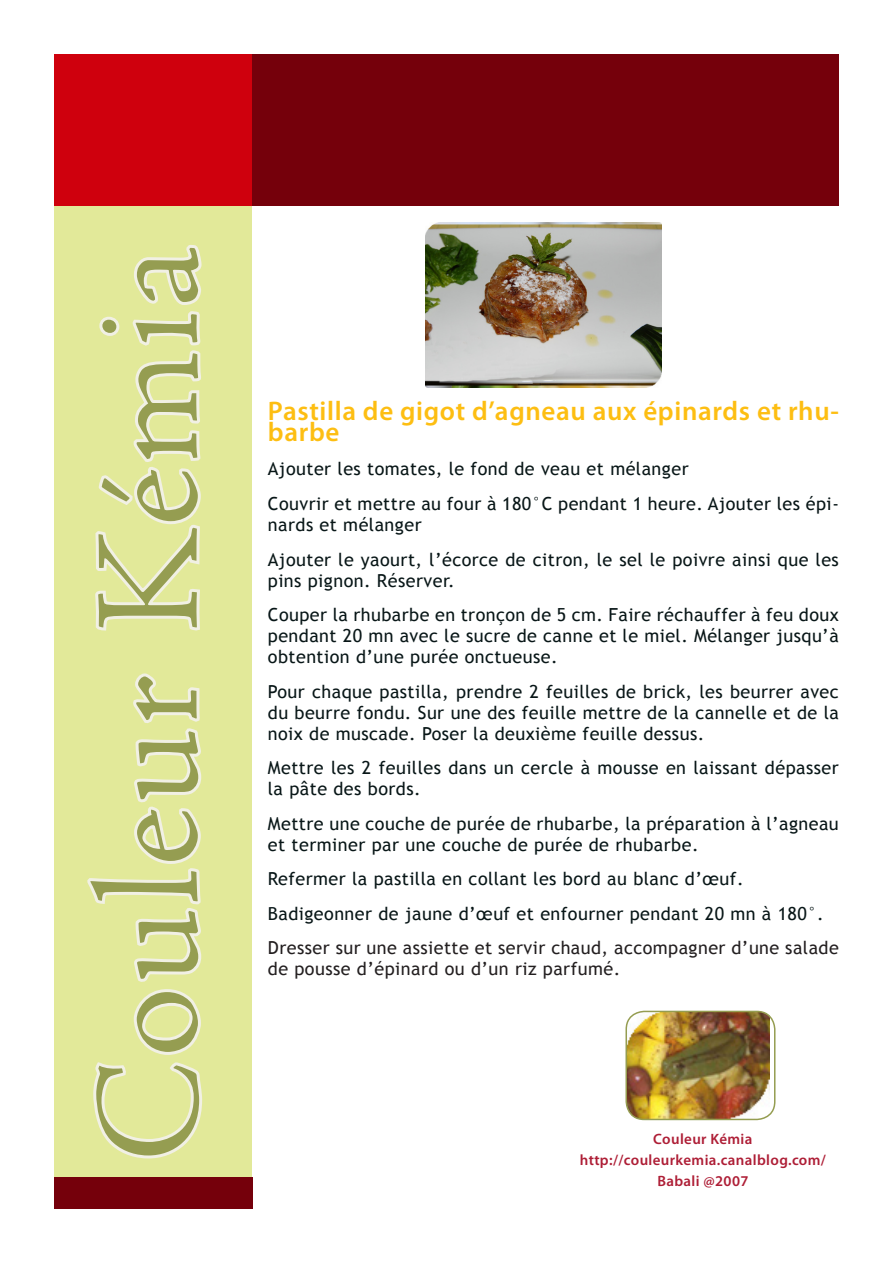
<style>
.page{position:relative;width:893px;height:1263px;background:#fff}
.page>*{position:absolute;margin:0;border:0;box-sizing:border-box;transform-origin:0 0}
.Title_Outline{font:300 150px "Adobe Jenson Pro";letter-spacing:.025em;color:#959d51}
.Head_1{font:600 27px/21px "Myriad Pro";letter-spacing:.025em;color:#fdbe12}
.Body{font:18px/21px "Trebuchet MS";letter-spacing:.025em;color:#081617}
.Body-2{font:18px/21px "Trebuchet MS";letter-spacing:.025em;color:#231f20}
.Address{font:600 15px/21px "Myriad Pro";letter-spacing:.025em;color:#ae1e36;text-align:center}
</style>
<div class="page">
<div style="left:54px;top:54px;width:785px;height:152px;background:#75000b"></div>
<svg style="left:54px;top:54px;width:198px;height:1123px;background:#ddad75"></svg>
<div style="left:54px;top:1177px;width:198px;height:32px;background:#75000b"></div>
<img style="left:425px;top:223px;width:237px;height:164px">
<img style="left:626px;top:1011px;width:143px;height:108px">
<div style="left:625px;top:1011px;width:150px;height:109px;border:2px solid #959d51;border-radius:18px"></div>
<svg style="left:84px;top:670px;width:121px;height:491px;background:#e5eaaa"></svg>
<svg style="left:90px;top:245px;width:115px;height:388px;background:#e6eaae"></svg>
<p class="Title_Outline" style="left:65px;top:1162px;width:916px;rotate:-90deg">Couleur Kémia</p>
<p class="Head_1" style="left:268px;top:400px;width:573px">Pastilla de gigot d’agneau aux épinards et rhu&shy;barbe</p>
<p class="Body" style="left:268px;top:459px;width:422px">Ajouter les tomates, le fond de veau et mélanger</p>
<p class="Body" style="left:268px;top:493px;width:573px">Couvrir et mettre au four à 180°C pendant 1 heure. Ajouter les épi&shy;nards et mélanger</p>
<p class="Body" style="left:268px;top:549px;width:572px">Ajouter le yaourt, l’écorce de citron, le sel le poivre ainsi que les pins pignon. Réserver.</p>
<p class="Body" style="left:268px;top:604px;width:572px;text-align:justify">Couper la rhubarbe en tronçon de 5 cm. Faire réchauffer à feu doux pendant 20 mn avec le sucre de canne et le miel. Mélanger jusqu’à obtention d’une purée onctueuse.</p>
<p class="Body" style="left:268px;top:681px;width:572px;text-align:justify">Pour chaque pastilla, prendre 2 feuilles de brick, les beurrer avec du beurre fondu. Sur une des feuille mettre de la cannelle et de la noix de muscade. Poser la deuxième feuille dessus.</p>
<p class="Body" style="left:268px;top:757px;width:572px">Mettre les 2 feuilles dans un cercle à mousse en laissant dépasser la pâte des bords.</p>
<p class="Body" style="left:268px;top:813px;width:572px">Mettre une couche de purée de rhubarbe, la préparation à l’agneau et terminer par une couche de purée de rhubarbe.</p>
<p class="Body" style="left:268px;top:868px;width:477px">Refermer la pastilla en collant les bord au blanc d’œuf.</p>
<p class="Body" style="left:268px;top:903px;width:557px">Badigeonner de jaune d’œuf et enfourner pendant 20 mn à 180°.</p>
<p class="Body-2" style="left:268px;top:937px;width:572px">Dresser sur une assiette et servir chaud, accompagner d’une salade de pousse d’épinard ou d’un riz parfumé.</p>
<p class="Address" style="left:580px;top:1128px;width:248px">Couleur Kémia http://couleurkemia.canalblog.com/</p>
<p class="Address" style="left:657px;top:1170px;width:93px">Babali @2007</p>
</div>
